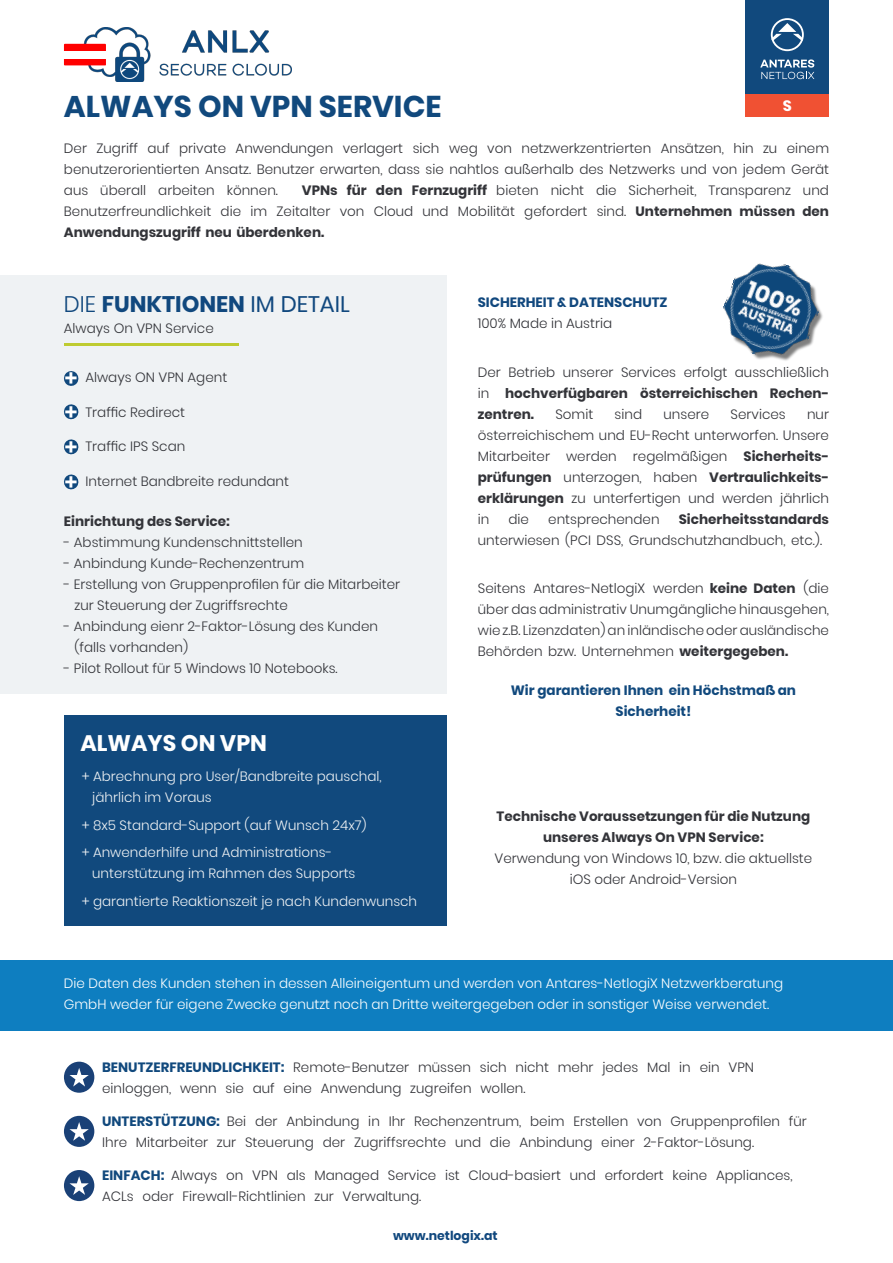
<style>
.page{position:relative;width:893px;height:1263px;background:#fff}
.page>*{position:absolute;margin:0;border:0;box-sizing:border-box;transform-origin:0 0}
.t1{font:700 30px "Poppins";color:#11497d}
.t2{font:700 22.5px "Poppins";color:#11487e}
.t3{font:700 22.5px "Poppins";color:#fff}
.t4{font:700 22.5px/34.5px "Arial";color:#fff;text-align:justify}
.t5{font:700 15px "Poppins";color:#fff}
.t6{font:300 13.5px/21px "Poppins";color:#333439;text-align:justify}
.t7{font:300 13.5px/27.8px "Poppins";color:#eff2f4}
.t8{font:300 13.5px/21px "Poppins";color:#fff}
.t9{font:700 13.5px/21px "Poppins";color:#333439;text-align:center}
.t10{font:700 13.5px/21px "Poppins";color:#11497d;text-align:center}
.t11{font:700 13.5px "Poppins";color:#11487e}
.t12{font:300 13.5px "Poppins";color:#313237}
.t13{font:700 12.45px "Poppins";color:#11487e}
.s1{font-weight:700}
.s2{font-weight:300}
.s3{font-weight:400}
.s4{font-weight:700;color:#11497d}
</style>
<div class="page">
<img style="left:83px;top:27px;width:209px;height:55px">
<svg style="left:64px;top:44px;width:42px;height:7px"></svg>
<svg style="left:64px;top:58px;width:42px;height:7px"></svg>
<div style="left:64px;top:51px;width:42px;height:7px;background:#fff"></div>
<div style="left:746px;top:0;width:83px;height:95px;background:#11497d"></div>
<svg style="left:760px;top:18px;width:54px;height:62px"></svg>
<div style="left:0;top:275px;width:446px;height:418px;background:#eff2f4"></div>
<hr style="left:64px;top:344px;width:174px;height:2px;background:#becb31">
<svg style="left:64px;top:371px;width:15px;height:15px"></svg>
<svg style="left:64px;top:404px;width:15px;height:16px"></svg>
<svg style="left:64px;top:439px;width:15px;height:16px"></svg>
<svg style="left:64px;top:474px;width:15px;height:16px"></svg>
<div style="left:64px;top:1062px;width:30px;height:31px;background:#1a4177;border-radius:50%"></div>
<svg style="left:70px;top:1068px;width:19px;height:18px"></svg>
<div style="left:64px;top:1116px;width:30px;height:31px;background:#1a4177;border-radius:50%"></div>
<svg style="left:70px;top:1122px;width:19px;height:19px"></svg>
<div style="left:64px;top:1170px;width:30px;height:31px;background:#1a4177;border-radius:50%"></div>
<svg style="left:70px;top:1176px;width:19px;height:19px"></svg>
<div style="left:746px;top:95px;width:83px;height:22px;background:#f05133"></div>
<div style="left:64px;top:715px;width:382px;height:211px;background:#11497d"></div>
<div style="left:0;top:960px;width:893px;height:71px;background:#0e7ec0"></div>
<img style="left:723px;top:263px;width:100px;height:98px">
<h1 class="t1" style="left:64px;top:85px;width:379px">ALWAYS ON VPN SERVICE</h1>
<p class="t6" style="left:64px;top:138px;width:767px">Der Zugriff auf private Anwendungen verlagert sich weg von netzwerkzentrierten Ansätzen, hin zu einem benutzerorientierten Ansatz. Benutzer erwarten, dass sie nahtlos außerhalb des Netzwerks und von jedem Gerät aus überall arbeiten können.</p>
<p class="t5" style="left:783px;top:95px;width:11px">S</p>
<p class="t6" style="left:64px;top:180px;width:767px;text-indent:238px"><span class="s1">VPNs für den Fernzugriff</span> bieten nicht die Sicherheit, Transparenz und Benutzerfreundlichkeit die im Zeitalter von Cloud und Mobilität gefordert sind. <span class="s1">Unternehmen müssen den Anwendungszugriff neu überdenken.</span></p>
<h2 class="t2" style="left:64px;top:289px;width:287px"><span class="s2">DIE</span> FUNKTIONEN <span class="s3">IM DETAIL</span></h2>
<p class="t6" style="left:64px;top:318px;width:151px">Always On VPN Service</p>
<p class="t6" style="left:85px;top:367px;width:143px">Always ON VPN Agent</p>
<p class="t6" style="left:85px;top:402px;width:101px">Traffic Redirect</p>
<p class="t6" style="left:85px;top:436px;width:101px">Traffic IPS Scan</p>
<p class="t6" style="left:85px;top:471px;width:205px">Internet Bandbreite redundant</p>
<h2 class="t4" style="left:65px;top:363px;width:15px">+ + + +</h2>
<p class="t9" style="left:64px;top:511px;width:168px">Einrichtung des Service:</p>
<p class="t6" style="left:64px;top:532px;width:240px">- Abstimmung Kundenschnittstellen</p>
<p class="t6" style="left:64px;top:553px;width:242px">- Anbindung Kunde-Rechenzentrum</p>
<p class="t6" style="left:74px;top:574px;width:327px;text-indent:-11px">- Erstellung von Gruppenprofilen für die Mitarbeiter zur Steuerung der Zugriffsrechte</p>
<p class="t6" style="left:74px;top:616px;width:305px;text-indent:-11px">- Anbindung eienr 2-Faktor-Lösung des Kunden (falls vorhanden)</p>
<p class="t6" style="left:64px;top:658px;width:275px">- Pilot Rollout für 5 Windows 10 Notebooks.</p>
<h2 class="t3" style="left:80px;top:728px;width:188px">ALWAYS ON VPN</h2>
<p class="t7" style="left:92px;top:766px;width:291px;line-height:21px;text-indent:-11px">+ Abrechnung pro User/Bandbreite pauschal, jährlich im Voraus</p>
<p class="t7" style="left:82px;top:811px;width:286px">+ 8x5 Standard-Support (auf Wunsch 24x7) + Anwenderhilfe und Administrations-</p>
<p class="t7" style="left:82px;top:860px;width:337px;text-indent:11px">unterstützung im Rahmen des Supports<br>+ garantierte Reaktionszeit je nach Kundenwunsch</p>
<p class="t11" style="left:478px;top:293px;width:191px">SICHERHEIT &amp; DATENSCHUTZ</p>
<p class="t12" style="left:478px;top:314px;width:136px">100% Made in Austria</p>
<p class="t6" style="left:478px;top:361px;width:353px">Der Betrieb unserer Services erfolgt ausschließlich in <span class="s1">hochverfügbaren österreichischen Rechen&shy;zentren.</span></p>
<p class="t6" style="left:555px;top:403px;width:39px">Somit</p>
<p class="t6" style="left:615px;top:403px;width:29px">sind</p>
<p class="t6" style="left:663px;top:403px;width:47px">unsere</p>
<p class="t6" style="left:731px;top:403px;width:57px">Services</p>
<p class="t6" style="left:478px;top:403px;width:353px;text-indent:329px">nur österreichischem und EU-Recht unterworfen. Unsere Mitarbeiter werden regelmäßigen <span class="s1">Sicherheits&shy;prüfungen</span> unterzogen, haben <span class="s1">Vertraulichkeits&shy;erklärungen</span> zu unterfertigen und werden jährlich in</p>
<p class="t6" style="left:509px;top:508px;width:22px">die</p>
<p class="t6" style="left:548px;top:508px;width:113px">entsprechenden</p>
<p class="t9" style="left:679px;top:508px;width:152px">Sicherheitsstandards</p>
<p class="t6" style="left:478px;top:529px;width:346px">unterwiesen (PCI DSS, Grundschutzhandbuch, etc.).</p>
<p class="t6" style="left:478px;top:578px;width:353px">Seitens Antares-NetlogiX werden <span class="s1">keine Daten</span> (die über das administrativ Unumgängliche hinausgehen, wie z.B. Lizenzdaten) an inländische oder ausländische Behörden bzw. Unternehmen <span class="s1">weitergegeben.</span></p>
<p class="t10" style="left:511px;top:680px;width:287px">Wir garantieren Ihnen ein Höchstmaß an<br>Sicherheit!</p>
<p class="t9" style="left:497px;top:806px;width:315px">Technische Voraussetzungen für die Nutzung unseres Always On VPN Service:</p>
<p class="t6" style="left:494px;top:848px;width:319px;text-align:center">Verwendung von Windows 10, bzw. die aktuellste iOS oder Android-Version</p>
<p class="t8" style="left:64px;top:972px;width:721px">Die Daten des Kunden stehen in dessen Alleineigentum und werden von Antares-NetlogiX Netzwerkberatung<br>GmbH weder für eigene Zwecke genutzt noch an Dritte weitergegeben oder in sonstiger Weise verwendet.</p>
<p class="t6" style="left:102px;top:1056px;width:653px"><span class="s4">BENUTZERFREUNDLICHKEIT:</span> Remote-Benutzer müssen sich nicht mehr jedes Mal in ein VPN einloggen, wenn sie auf eine Anwendung zugreifen wollen.</p>
<p class="t6" style="left:102px;top:1111px;width:706px"><span class="s4">UNTERSTÜTZUNG:</span> Bei der Anbindung in Ihr Rechenzentrum, beim Erstellen von Gruppenprofilen für<br>Ihre Mitarbeiter zur Steuerung der Zugriffsrechte und die Anbindung einer 2-Faktor-Lösung.</p>
<p class="t6" style="left:102px;top:1165px;width:692px"><span class="s4">EINFACH:</span> Always on VPN als Managed Service ist Cloud-basiert und erfordert keine Appliances,<br>ACLs oder Firewall-Richtlinien zur Verwaltung.</p>
<p class="t13" style="left:393px;top:1226px;width:106px">www.netlogix.at</p>
</div>
